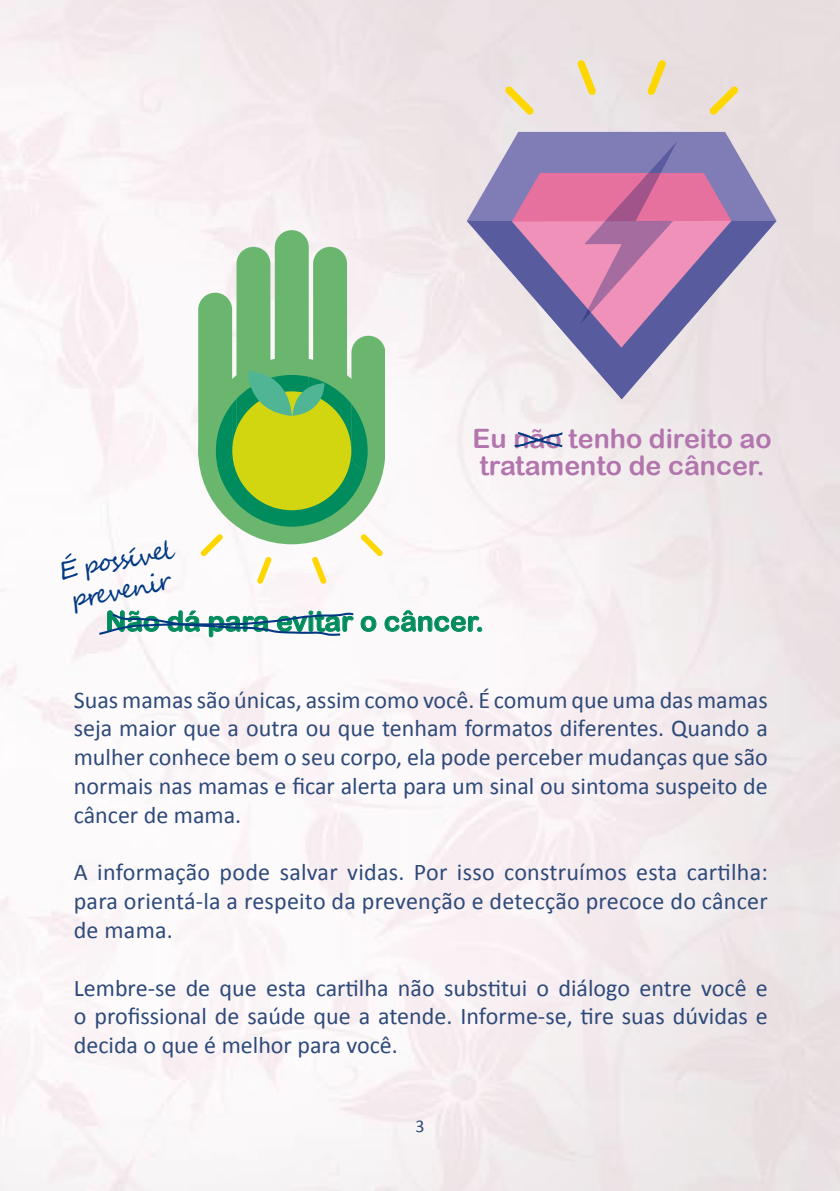
<style>
.page{position:relative;width:840px;height:1191px;background:#fff}
.page>*{position:absolute;margin:0;border:0;box-sizing:border-box;transform-origin:0 0}
.t1{font:27.8px "Arial Rounded MT Bold";color:#008c5d}
.t2{font:26.8px/26.8px "Arial Rounded MT Bold";color:#b275ad}
.t3{font:25px/30px "Segoe Script";color:#003882}
.t4{font:24px/28.8px "Calibri";color:#2e4a7a;text-align:justify}
.t5{font:18px "Calibri";color:#2e4a7a}
</style>
<div class="page">
<svg style="left:200px;top:534px;width:23px;height:22px"></svg>
<svg style="left:360px;top:534px;width:23px;height:22px"></svg>
<svg style="left:311px;top:556px;width:15px;height:28px"></svg>
<svg style="left:257px;top:556px;width:14px;height:28px"></svg>
<div style="left:198px;top:357px;width:186px;height:187px;background:#6bb66e;border-radius:50%"></div>
<div style="left:236px;top:247px;width:34px;height:212px;background:#6bb66e;border-radius:17px"></div>
<div style="left:198px;top:293px;width:34px;height:176px;background:#6bb66e;border-radius:17px"></div>
<div style="left:275px;top:230px;width:33px;height:234px;background:#6bb66e;border-radius:17px"></div>
<div style="left:313px;top:247px;width:34px;height:217px;background:#6bb66e;border-radius:17px"></div>
<div style="left:351px;top:336px;width:33px;height:134px;background:#6bb66e;border-radius:17px"></div>
<svg style="left:216px;top:371px;width:151px;height:155px"></svg>
<svg style="left:384px;top:610px;width:98px;height:22px"></svg>
<svg style="left:97px;top:610px;width:279px;height:27px"></svg>
<svg style="left:702px;top:80px;width:42px;height:41px;background:#ebddbd"></svg>
<svg style="left:498px;top:80px;width:42px;height:41px;background:#ede1c3"></svg>
<svg style="left:571px;top:58px;width:30px;height:43px"></svg>
<svg style="left:641px;top:58px;width:30px;height:43px"></svg>
<svg style="left:466px;top:348px;width:310px;height:51px;fill:#ede4e6"></svg>
<svg style="left:466px;top:132px;width:310px;height:216px;background:#b894ba"></svg>
<svg style="left:512px;top:431px;width:52px;height:18px"></svg>
<p class="t2" style="left:472px;top:424px;width:300px">Eu não tenho direito ao tratamento de câncer.</p>
<p class="t3" style="left:56px;top:557px;width:116px;rotate:-11deg">É possível prevenir</p>
<p class="t1" style="left:105px;top:605px;width:380px">Não dá para evitar o câncer.</p>
<p class="t4" style="left:74px;top:685px;width:695px">Suas mamas são únicas, assim como você. É comum que uma das mamas seja maior que a outra ou que tenham formatos diferentes. Quando a mulher conhece bem o seu corpo, ela pode perceber mudanças que são normais nas mamas e ficar alerta para um sinal ou sintoma suspeito de câncer de mama.</p>
<p class="t4" style="left:74px;top:858px;width:695px">A informação pode salvar vidas. Por isso construímos esta cartilha: para orientá-la a respeito da prevenção e detecção precoce do câncer de mama.</p>
<p class="t4" style="left:74px;top:973px;width:695px">Lembre-se de que esta cartilha não substitui o diálogo entre você e o profissional de saúde que a atende. Informe-se, tire suas dúvidas e decida o que é melhor para você.</p>
<p class="t5" style="left:415px;top:1115px;width:11px">3</p>
</div>
